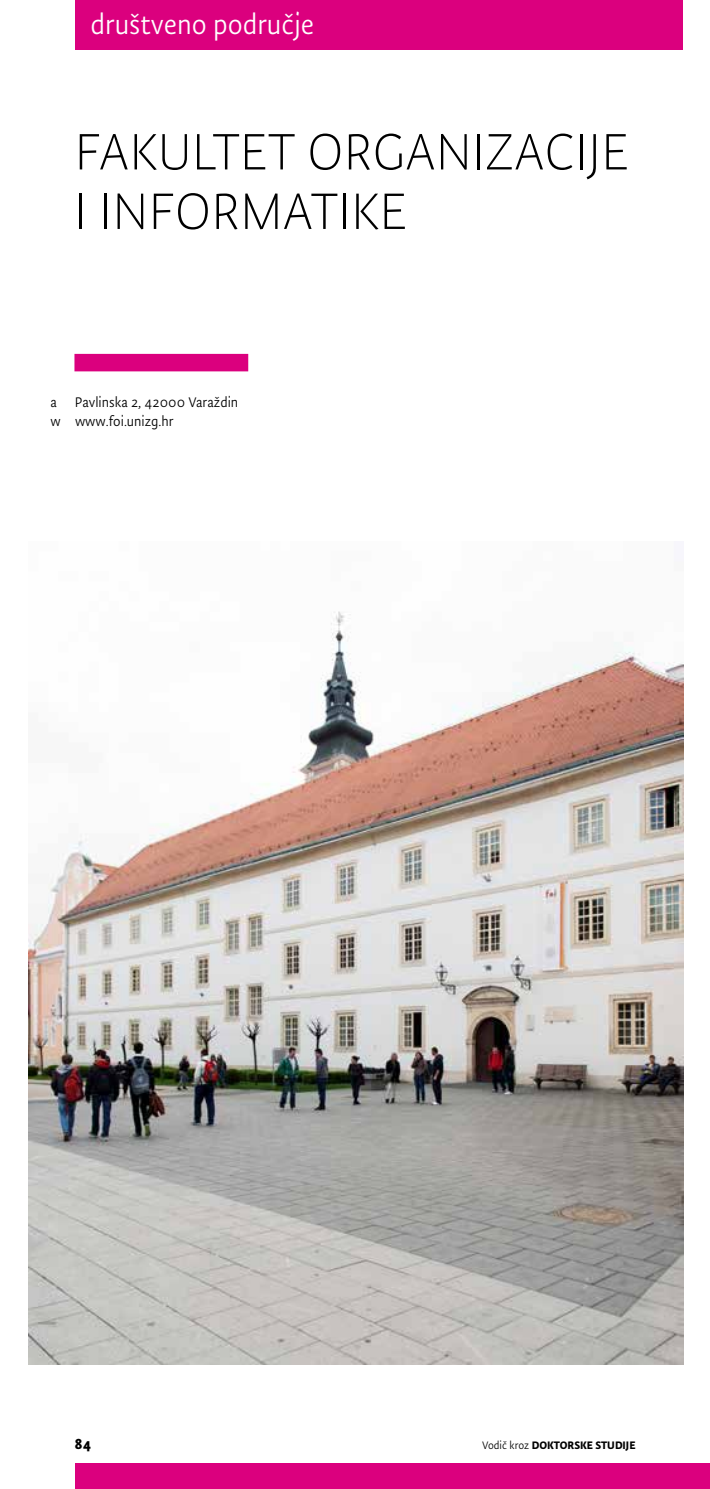
<style>
.page{position:relative;width:710px;height:1489px;background:#fff}
.page>*{position:absolute;margin:0;border:0;box-sizing:border-box;transform-origin:0 0}
.t1{font:300 57.75px/59.5px "Unizg Sans";color:#000}
.t2{font:31.5px "Unizg Sans Normal";color:#fff}
.t3{font:700 16.62px "Unizg Sans";color:#000}
.t4{font:15.75px/19.2px "Unizg Sans Normal";color:#000}
.t5{font:700 12.25px "Unizg Sans";color:#000}
.s1{font-family:"Unizg Sans Normal";font-weight:400}
</style>
<div class="page">
<div style="left:75px;top:0;width:607px;height:50px;background:#db007e"></div>
<div style="left:75px;top:1462px;width:634px;height:26px;background:#db007e"></div>
<img style="left:29px;top:611px;width:654px;height:753px">
<div style="left:74px;top:354px;width:174px;height:17px;background:#db007e"></div>
<h2 class="t2" style="left:90px;top:7px;width:225px">društveno područje</h2>
<h1 class="t1" style="left:74px;top:122px;width:556px">FAKULTET ORGANIZACIJE<br>I INFORMATIKE</h1>
<p class="t4" style="left:50px;top:392px;width:189px">a Pavlinska 2, 42000 Varaždin w www.foi.unizg.hr</p>
<p class="t3" style="left:74px;top:1433px;width:18px">84</p>
<p class="t5" style="left:482px;top:1437px;width:155px"><span class="s1">Vodič kroz</span> DOKTORSKE STUDIJE</p>
</div>
